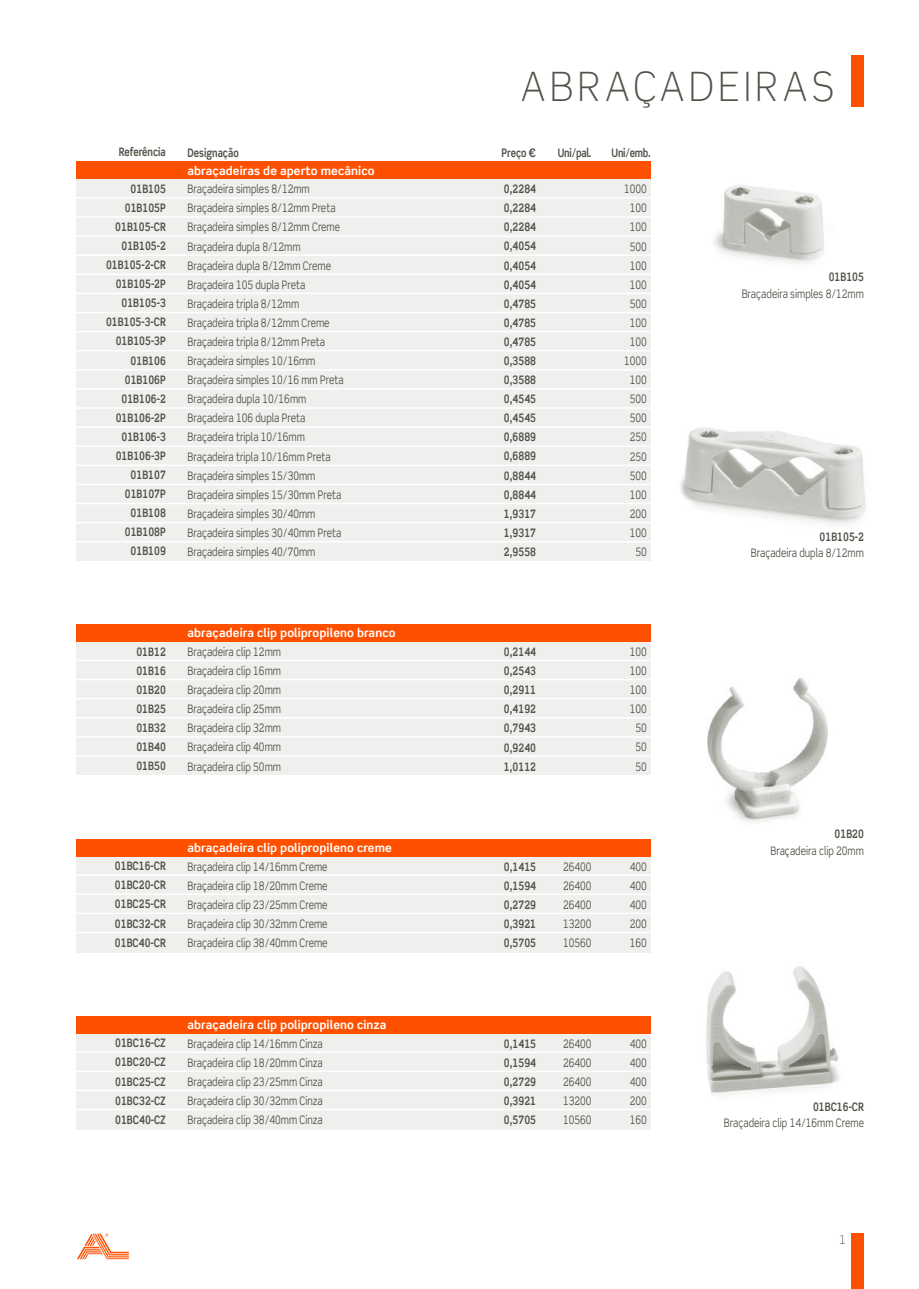
<style>
.page{position:relative;width:919px;height:1289px;background:#fff}
.page>*{position:absolute;margin:0;border:0;box-sizing:border-box;transform-origin:0 0}
.t1{font:300 40.5px "Scene Std";letter-spacing:.12em;color:#535249;scale:.95 1}
.t2{font:300 12px "Scene Std";color:#535249}
.t3{font:11.7px/19px "Scene Std";color:#535249;text-align:justify;scale:.8 1}
.t4{font:700 11.7px/19px "Scene Std";color:#535249;text-align:justify;scale:.8 1}
.t5{font:700 11.7px "Scene Std";letter-spacing:.01em;color:#fff}
</style>
<div class="page">
<img style="left:707px;top:677px;width:121px;height:145px">
<img style="left:714px;top:185px;width:110px;height:79px">
<img style="left:706px;top:966px;width:134px;height:129px">
<img style="left:680px;top:427px;width:186px;height:97px">
<div style="left:77px;top:179px;width:573px;height:381px;background:#efefee"></div>
<div style="left:77px;top:162px;width:573px;height:17px;background:#ff5000"></div>
<div style="left:77px;top:641px;width:573px;height:134px;background:#efefee"></div>
<div style="left:77px;top:624px;width:573px;height:17px;background:#ff5000"></div>
<div style="left:77px;top:856px;width:573px;height:96px;background:#efefee"></div>
<div style="left:77px;top:839px;width:573px;height:17px;background:#ff5000"></div>
<div style="left:77px;top:1033px;width:573px;height:96px;background:#efefee"></div>
<div style="left:77px;top:1016px;width:573px;height:17px;background:#ff5000"></div>
<hr style="left:74px;top:197px;width:580px;height:2px;background:#fff">
<hr style="left:74px;top:216px;width:580px;height:2px;background:#fff">
<hr style="left:74px;top:235px;width:580px;height:2px;background:#fff">
<hr style="left:74px;top:254px;width:580px;height:2px;background:#fff">
<hr style="left:74px;top:273px;width:580px;height:2px;background:#fff">
<hr style="left:74px;top:293px;width:580px;height:1px;background:#fff">
<hr style="left:74px;top:312px;width:580px;height:1px;background:#fff">
<hr style="left:74px;top:331px;width:580px;height:1px;background:#fff">
<hr style="left:74px;top:350px;width:580px;height:1px;background:#fff">
<hr style="left:74px;top:369px;width:580px;height:1px;background:#fff">
<hr style="left:74px;top:388px;width:580px;height:2px;background:#fff">
<hr style="left:74px;top:407px;width:580px;height:2px;background:#fff">
<hr style="left:74px;top:426px;width:580px;height:2px;background:#fff">
<hr style="left:74px;top:445px;width:580px;height:2px;background:#fff">
<hr style="left:74px;top:464px;width:580px;height:2px;background:#fff">
<hr style="left:74px;top:484px;width:580px;height:1px;background:#fff">
<hr style="left:74px;top:659px;width:580px;height:2px;background:#fff">
<hr style="left:74px;top:679px;width:580px;height:1px;background:#fff">
<hr style="left:74px;top:698px;width:580px;height:1px;background:#fff">
<hr style="left:74px;top:717px;width:580px;height:1px;background:#fff">
<hr style="left:74px;top:736px;width:580px;height:1px;background:#fff">
<hr style="left:74px;top:755px;width:580px;height:1px;background:#fff">
<hr style="left:74px;top:874px;width:580px;height:2px;background:#fff">
<hr style="left:74px;top:893px;width:580px;height:2px;background:#fff">
<hr style="left:74px;top:912px;width:580px;height:2px;background:#fff">
<hr style="left:74px;top:931px;width:580px;height:2px;background:#fff">
<hr style="left:74px;top:1051px;width:580px;height:2px;background:#fff">
<hr style="left:74px;top:1070px;width:580px;height:2px;background:#fff">
<hr style="left:74px;top:1089px;width:580px;height:2px;background:#fff">
<hr style="left:74px;top:1108px;width:580px;height:2px;background:#fff">
<hr style="left:74px;top:503px;width:580px;height:1px;background:#fff">
<hr style="left:74px;top:522px;width:580px;height:1px;background:#fff">
<hr style="left:74px;top:541px;width:580px;height:1px;background:#fff">
<div style="left:851px;top:1233px;width:12px;height:56px;background:#ff5000"></div>
<div style="left:850px;top:55px;width:13px;height:51px;background:#ff5000"></div>
<svg style="left:77px;top:1233px;width:52px;height:26px"></svg>
<h1 class="t1" style="left:520px;top:62px;width:331px">ABRAÇADEIRAS</h1>
<p class="t4" style="left:119px;top:142px;width:60px">Referência</p>
<p class="t4" style="left:187px;top:143px;width:65px">Designação</p>
<p class="t4" style="left:557px;top:143px;width:44px">Uni/pal.</p>
<p class="t4" style="left:611px;top:143px;width:51px">Uni/emb.</p>
<p class="t5" style="left:187px;top:163px;width:188px">abraçadeiras de aperto mecânico</p>
<p class="t4" style="left:106px;top:179px;width:76px;text-align:right">01B105<br>01B105P<br>01B105-CR<br>01B105-2<br>01B105-2-CR<br>01B105-2P<br>01B105-3<br>01B105-3-CR<br>01B105-3P<br>01B106<br>01B106P<br>01B106-2<br>01B106-2P<br>01B106-3<br>01B106-3P<br>01B107<br>01B107P<br>01B108<br>01B108P<br>01B109</p>
<p class="t3" style="left:187px;top:179px;width:196px;text-align:left">Braçadeira simples 8/12mm<br>Braçadeira simples 8/12mm Preta<br>Braçadeira simples 8/12mm Creme<br>Braçadeira dupla 8/12mm<br>Braçadeira dupla 8/12mm Creme<br>Braçadeira 105 dupla Preta<br>Braçadeira tripla 8/12mm<br>Braçadeira tripla 8/12mm Creme<br>Braçadeira tripla 8/12mm Preta<br>Braçadeira simples 10/16mm<br>Braçadeira simples 10/16 mm Preta<br>Braçadeira dupla 10/16mm<br>Braçadeira 106 dupla Preta<br>Braçadeira tripla 10/16mm<br>Braçadeira tripla 10/16mm Preta<br>Braçadeira simples 15/30mm<br>Braçadeira simples 15/30mm Preta<br>Braçadeira simples 30/40mm<br>Braçadeira simples 30/40mm Preta<br>Braçadeira simples 40/70mm</p>
<p class="t3" style="left:623px;top:179px;width:30px;text-align:right">1000<br>100<br>100<br>500<br>100<br>100<br>500<br>100<br>100<br>1000<br>100<br>500<br>500<br>250<br>250<br>500<br>100<br>200<br>100<br>50</p>
<p class="t4" style="left:501px;top:143px;width:45px">Preço €</p>
<p class="t4" style="left:503px;top:179px;width:42px">0,2284<br>0,2284<br>0,2284<br>0,4054<br>0,4054<br>0,4054<br>0,4785<br>0,4785<br>0,4785<br>0,3588<br>0,3588<br>0,4545<br>0,4545<br>0,6889<br>0,6889<br>0,8844<br>0,8844<br>1,9317<br>1,9317<br>2,9558</p>
<p class="t5" style="left:187px;top:626px;width:209px">abraçadeira clip polipropileno branco</p>
<p class="t4" style="left:136px;top:641px;width:38px">01B12<br>01B16<br>01B20<br>01B25<br>01B32<br>01B40<br>01B50</p>
<p class="t3" style="left:187px;top:642px;width:118px">Braçadeira clip 12mm Braçadeira clip 16mm Braçadeira clip 20mm Braçadeira clip 25mm Braçadeira clip 32mm Braçadeira clip 40mm Braçadeira clip 50mm</p>
<p class="t3" style="left:629px;top:642px;width:23px;text-align:center">100<br>100<br>100<br>100<br>50<br>50<br>50</p>
<p class="t4" style="left:503px;top:642px;width:42px">0,2144<br>0,2543<br>0,2911<br>0,4192<br>0,7943<br>0,9240<br>1,0112</p>
<p class="t5" style="left:187px;top:840px;width:206px">abraçadeira clip polipropileno creme</p>
<p class="t4" style="left:115px;top:856px;width:65px">01BC16-CR 01BC20-CR 01BC25-CR 01BC32-CR 01BC40-CR</p>
<p class="t3" style="left:187px;top:857px;width:176px">Braçadeira clip 14/16mm Creme Braçadeira clip 18/20mm Creme Braçadeira clip 23/25mm Creme Braçadeira clip 30/32mm Creme Braçadeira clip 38/40mm Creme</p>
<p class="t3" style="left:563px;top:857px;width:37px">26400<br>26400<br>26400<br>13200<br>10560</p>
<p class="t3" style="left:629px;top:857px;width:23px">400<br>400<br>400<br>200<br>160</p>
<p class="t4" style="left:503px;top:856px;width:42px">0,1415<br>0,1594<br>0,2729<br>0,3921<br>0,5705</p>
<p class="t5" style="left:187px;top:1017px;width:200px">abraçadeira clip polipropileno cinza</p>
<p class="t4" style="left:115px;top:1033px;width:65px">01BC16-CZ 01BC20-CZ 01BC25-CZ 01BC32-CZ 01BC40-CZ</p>
<p class="t3" style="left:187px;top:1034px;width:170px">Braçadeira clip 14/16mm Cinza Braçadeira clip 18/20mm Cinza Braçadeira clip 23/25mm Cinza Braçadeira clip 30/32mm Cinza Braçadeira clip 38/40mm Cinza</p>
<p class="t4" style="left:503px;top:1034px;width:42px">0,1415<br>0,1594<br>0,2729<br>0,3921<br>0,5705</p>
<p class="t3" style="left:563px;top:1034px;width:37px">26400<br>26400<br>26400<br>13200<br>10560</p>
<p class="t3" style="left:629px;top:1034px;width:23px">400<br>400<br>400<br>200<br>160</p>
<p class="t4" style="left:828px;top:267px;width:46px">01B105</p>
<p class="t3" style="left:741px;top:284px;width:154px">Braçadeira simples 8/12mm</p>
<p class="t4" style="left:819px;top:527px;width:57px">01B105-2</p>
<p class="t3" style="left:750px;top:543px;width:143px">Braçadeira dupla 8/12mm</p>
<p class="t4" style="left:834px;top:824px;width:38px">01B20</p>
<p class="t3" style="left:770px;top:840px;width:118px">Braçadeira clip 20mm</p>
<p class="t4" style="left:812px;top:1096px;width:65px">01BC16-CR</p>
<p class="t3" style="left:723px;top:1113px;width:176px">Braçadeira clip 14/16mm Creme</p>
<p class="t2" style="left:838px;top:1232px;width:9px">1</p>
</div>
